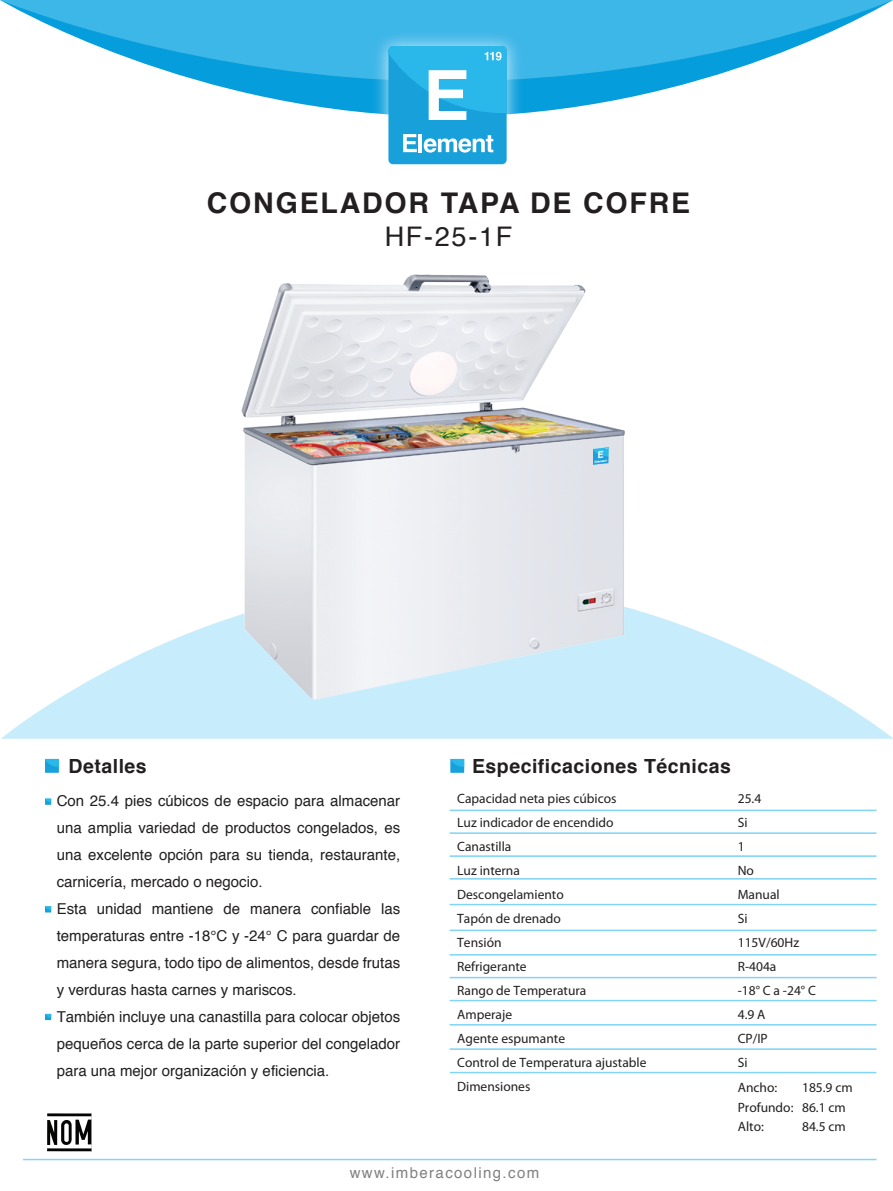
<style>
.page{position:relative;width:893px;height:1191px;background:#fff}
.page>*{position:absolute;margin:0;border:0;box-sizing:border-box;transform-origin:0 0}
.t1{font:700 28.5px "Helvetica";letter-spacing:.065em;color:#231f20}
.t2{font:27px "Helvetica";color:#231f20}
.t3{font:700 19.5px "Helvetica";letter-spacing:.025em;color:#231f20}
.t4{font:15px/27px "Helvetica";color:#211e1e}
.t5{font:15px "Helvetica";letter-spacing:.095em;color:#808083}
.t6{font:13.5px/24px "Myriad Pro";color:#211e1e}
</style>
<div class="page">
<svg style="left:200px;top:81px;width:141px;height:29px;fill:#069ddc"></svg>
<svg style="left:0;top:0;width:893px;height:81px;fill:#3db6e8"></svg>
<svg style="left:2px;top:606px;width:891px;height:132px;fill:#c7ecfb"></svg>
<img style="left:341px;top:0;width:501px;height:165px">
<div style="left:388px;top:46px;width:119px;height:118px;background:#18a0db;border-radius:5px"></div>
<svg style="left:403px;top:134px;width:14px;height:18px"></svg>
<hr style="left:419px;top:134px;width:3px;height:18px;background:#fff">
<svg style="left:424px;top:135px;width:69px;height:18px"></svg>
<svg style="left:388px;top:46px;width:119px;height:74px"></svg>
<img style="left:48px;top:1113px;width:44px;height:38px">
<hr style="left:23px;top:1158px;width:853px;height:2px;background:#82d5f7">
<hr style="left:450px;top:809px;width:426px;height:2px;background:#82d5f7">
<hr style="left:450px;top:832px;width:426px;height:2px;background:#82d5f7">
<hr style="left:450px;top:855px;width:426px;height:2px;background:#82d5f7">
<hr style="left:450px;top:878px;width:426px;height:1px;background:#82d5f7">
<hr style="left:450px;top:903px;width:426px;height:2px;background:#82d5f7">
<hr style="left:450px;top:929px;width:426px;height:2px;background:#82d5f7">
<hr style="left:450px;top:954px;width:426px;height:1px;background:#82d5f7">
<hr style="left:450px;top:976px;width:426px;height:2px;background:#82d5f7">
<hr style="left:450px;top:999px;width:426px;height:2px;background:#82d5f7">
<hr style="left:450px;top:1024px;width:426px;height:1px;background:#82d5f7">
<hr style="left:450px;top:1048px;width:426px;height:1px;background:#82d5f7">
<div style="left:450px;top:759px;width:14px;height:14px;background:#18a0db"></div>
<svg style="left:450px;top:759px;width:14px;height:8px"></svg>
<hr style="left:450px;top:1071px;width:426px;height:2px;background:#82d5f7">
<img style="left:241px;top:275px;width:383px;height:425px">
<img style="left:593px;top:447px;width:15px;height:18px">
<div style="left:45px;top:759px;width:14px;height:14px;background:#18a0db"></div>
<svg style="left:45px;top:759px;width:14px;height:8px"></svg>
<div style="left:45px;top:798px;width:6px;height:7px;background:#18a0db"></div>
<svg style="left:45px;top:798px;width:6px;height:4px"></svg>
<svg style="left:45px;top:906px;width:6px;height:6px"></svg>
<svg style="left:45px;top:1014px;width:6px;height:6px"></svg>
<h1 class="t1" style="left:207px;top:180px;width:485px">CONGELADOR TAPA DE COFRE</h1>
<h2 class="t2" style="left:385px;top:216px;width:129px">HF-25-1F</h2>
<h3 class="t3" style="left:69px;top:750px;width:80px">Detalles</h3>
<h3 class="t3" style="left:472px;top:750px;width:260px">Especificaciones Técnicas</h3>
<p class="t4" style="left:57px;top:787px;width:345px">Con 25.4 pies cúbicos de espacio para almacenar una amplia variedad de productos congelados, es una excelente opción para su tienda, restaurante, carnicería, mercado o negocio.<br>Esta unidad mantiene de manera confiable las temperaturas entre -18°C y -24° C para guardar de manera segura, todo tipo de alimentos, desde frutas y verduras hasta carnes y mariscos.<br>También incluye una canastilla para colocar objetos pequeños cerca de la parte superior del congelador para una mejor organización y eficiencia.</p>
<p class="t6" style="left:457px;top:786px;width:191px">Capacidad neta pies cúbicos<br>Luz indicador de encendido<br>Canastilla<br>Luz interna<br>Descongelamiento<br>Tapón de drenado<br>Tensión<br>Refrigerante<br>Rango de Temperatura<br>Amperaje<br>Agente espumante<br>Control de Temperatura ajustable<br>Dimensiones</p>
<p class="t6" style="left:738px;top:786px;width:80px">25.4<br>Si<br>1<br>No<br>Manual<br>Si<br>115V/60Hz<br>R-404a<br>-18° C a -24° C<br>4.9 A<br>CP/IP<br>Si<br>Ancho:</p>
<p class="t6" style="left:738px;top:1097px;width:57px;line-height:19.5px">Profundo:<br>Alto:</p>
<p class="t6" style="left:802px;top:1077px;width:52px;line-height:19.5px">185.9 cm<br>86.1 cm<br>84.5 cm</p>
<p class="t5" style="left:350px;top:1160px;width:191px">www.imberacooling.com</p>
</div>
